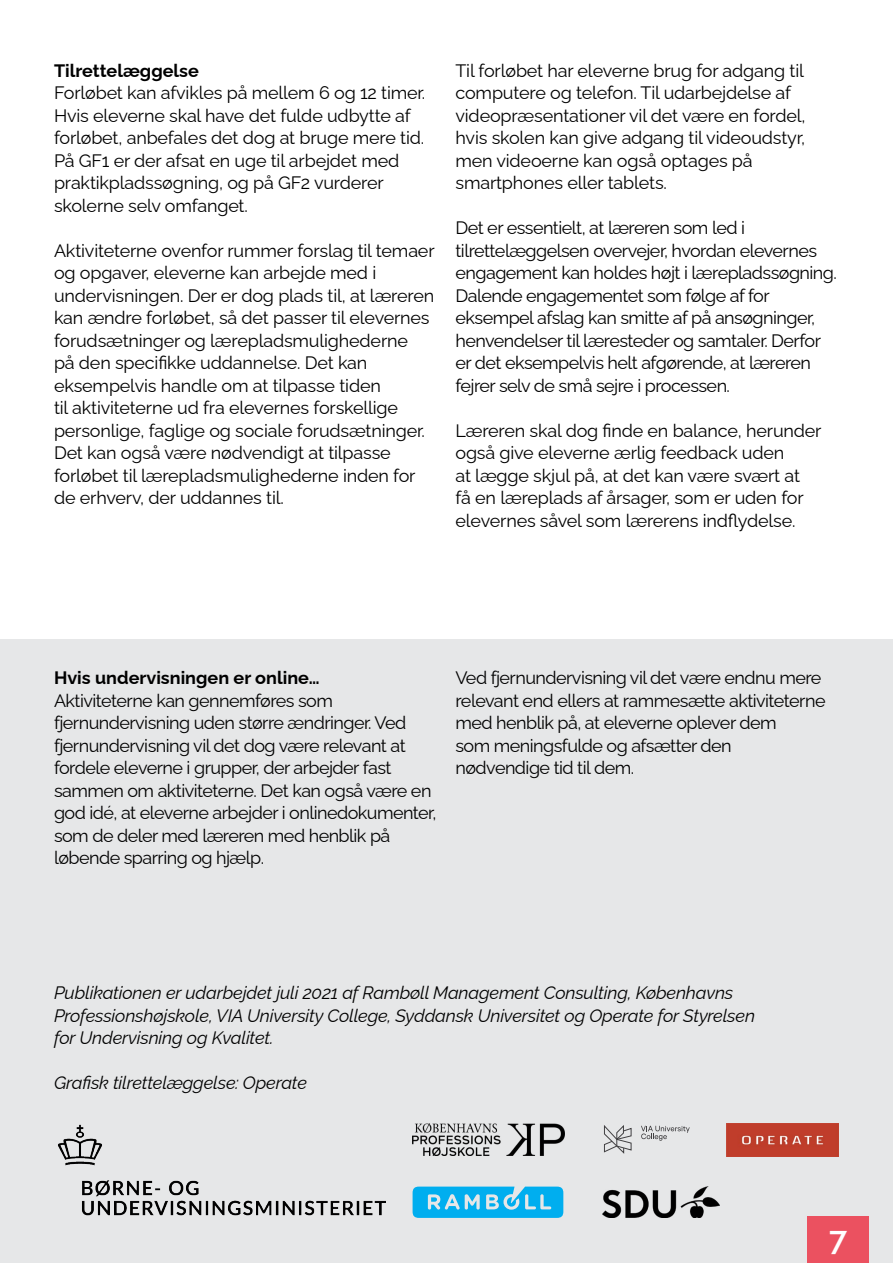
<style>
.page{position:relative;width:893px;height:1263px;background:#fff}
.page>*{position:absolute;margin:0;border:0;box-sizing:border-box;transform-origin:0 0}
.t1{font:600 33px "Raleway";color:#fff}
.t2{font:18px/22.5px "Raleway";letter-spacing:-.015em;color:#000}
.t3{font:italic 18px/22.5px "Raleway";letter-spacing:-.01em;color:#000}
.t4{font:700 18px "Raleway";color:#000}
</style>
<div class="page">
<div style="left:0;top:639px;width:893px;height:624px;background:#e6e7e8"></div>
<div style="left:807px;top:1216px;width:62px;height:47px;background:#eb5160"></div>
<img style="left:58px;top:1124px;width:328px;height:92px">
<svg style="left:413px;top:1186px;width:150px;height:32px;background:#2eb9ed"></svg>
<img style="left:602px;top:1186px;width:117px;height:32px">
<img style="left:413px;top:1124px;width:152px;height:31px">
<svg style="left:641px;top:1126px;width:49px;height:15px"></svg>
<svg style="left:604px;top:1125px;width:27px;height:28px"></svg>
<img style="left:726px;top:1124px;width:113px;height:32px">
<h3 class="t4" style="left:54px;top:56px;width:146px">Tilrettelæggelse</h3>
<p class="t2" style="left:54px;top:79px;width:373px">Forløbet kan afvikles på mellem 6 og 12 timer.<br>Hvis eleverne skal have det fulde udbytte af forløbet, anbefales det dog at bruge mere tid.<br>På GF1 er der afsat en uge til arbejdet med praktikpladssøgning, og på GF2 vurderer skolerne selv omfanget.</p>
<p class="t2" style="left:54px;top:237px;width:382px">Aktiviteterne ovenfor rummer forslag til temaer og opgaver, eleverne kan arbejde med i undervisningen. Der er dog plads til, at læreren kan ændre forløbet, så det passer til elevernes forudsætninger og lærepladsmulighederne<br>på den specifikke uddannelse. Det kan eksempelvis handle om at tilpasse tiden<br>til aktiviteterne ud fra elevernes forskellige personlige, faglige og sociale forudsætninger.<br>Det kan også være nødvendigt at tilpasse forløbet til lærepladsmulighederne inden for de erhverv, der uddannes til.</p>
<p class="t2" style="left:455px;top:57px;width:352px">Til forløbet har eleverne brug for adgang til computere og telefon. Til udarbejdelse af videopræsentationer vil det være en fordel, hvis skolen kan give adgang til videoudstyr, men videoerne kan også optages på smartphones eller tablets.</p>
<p class="t2" style="left:455px;top:214px;width:383px">Det er essentielt, at læreren som led i tilrettelæggelsen overvejer, hvordan elevernes engagement kan holdes højt i lærepladssøgning.<br>Dalende engagementet som følge af for eksempel afslag kan smitte af på ansøgninger, henvendelser til læresteder og samtaler. Derfor er det eksempelvis helt afgørende, at læreren fejrer selv de små sejre i processen.</p>
<p class="t2" style="left:455px;top:417px;width:368px">Læreren skal dog finde en balance, herunder også give eleverne ærlig feedback uden<br>at lægge skjul på, at det kan være svært at<br>få en læreplads af årsager, som er uden for elevernes såvel som lærerens indflydelse.</p>
<h3 class="t4" style="left:54px;top:663px;width:267px">Hvis undervisningen er online…</h3>
<p class="t2" style="left:54px;top:687px;width:384px">Aktiviteterne kan gennemføres som fjernundervisning uden større ændringer. Ved fjernundervisning vil det dog være relevant at fordele eleverne i grupper, der arbejder fast sammen om aktiviteterne. Det kan også være en god idé, at eleverne arbejder i onlinedokumenter, som de deler med læreren med henblik på løbende sparring og hjælp.</p>
<p class="t2" style="left:455px;top:664px;width:372px">Ved fjernundervisning vil det være endnu mere relevant end ellers at rammesætte aktiviteterne med henblik på, at eleverne oplever dem<br>som meningsfulde og afsætter den nødvendige tid til dem.</p>
<p class="t3" style="left:54px;top:979px;width:703px">Publikationen er udarbejdet juli 2021 af Rambøll Management Consulting, Københavns<br>Professionshøjskole, VIA University College, Syddansk Universitet og Operate for Styrelsen for Undervisning og Kvalitet.</p>
<p class="t3" style="left:54px;top:1069px;width:255px">Grafisk tilrettelæggelse: Operate</p>
<h1 class="t1" style="left:829px;top:1212px;width:20px">7</h1>
</div>
